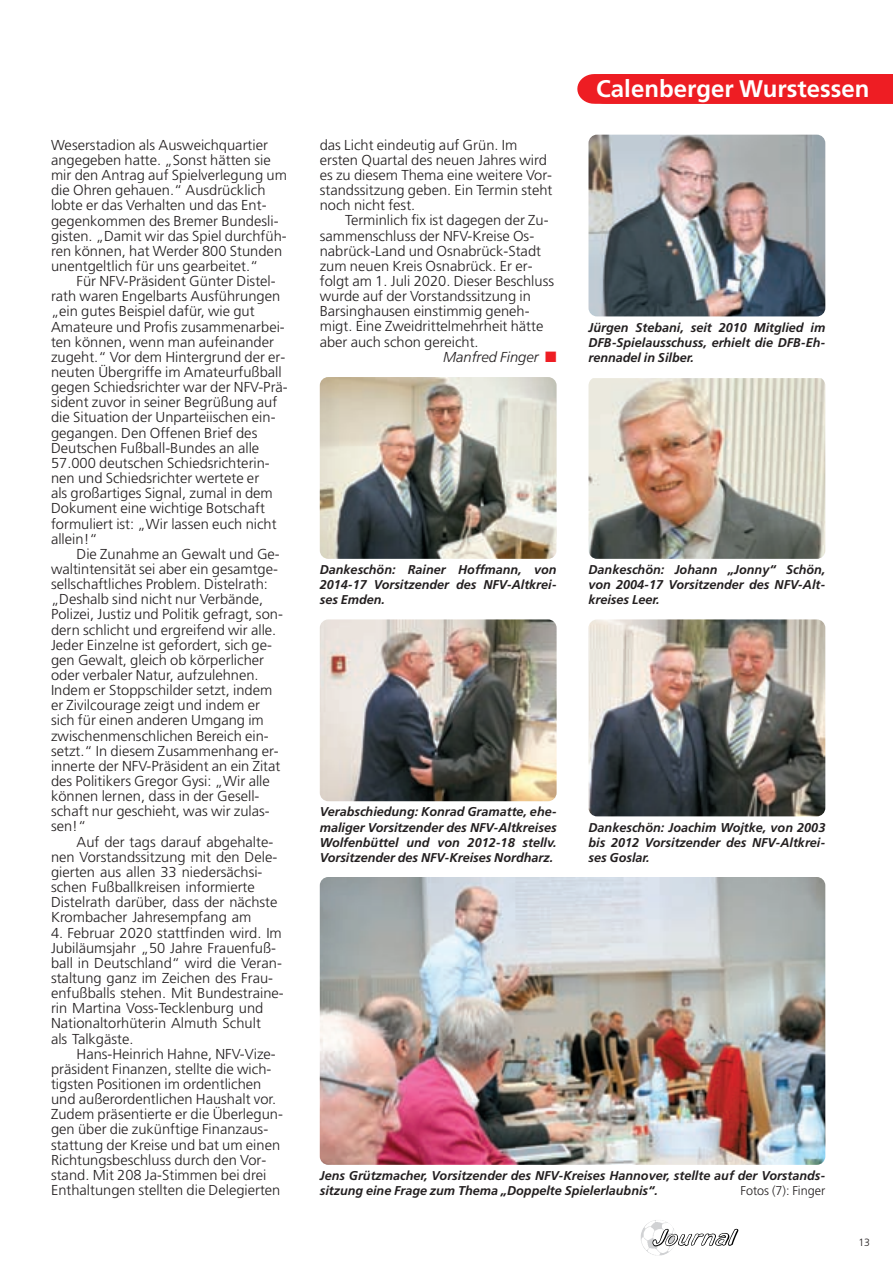
<style>
.page{position:relative;width:893px;height:1263px;background:#fff}
.page>*{position:absolute;margin:0;border:0;box-sizing:border-box;transform-origin:0 0}
.t1{font:700 24px "Frutiger";color:#fff}
.t2{font:300 14.4px/15.1px "Frutiger";color:#231f20}
.t3{font:italic 300 14.4px "Frutiger";color:#231f20}
.t4{font:italic 700 12.75px/15.1px "Frutiger";color:#231f20;text-align:justify}
.t5{font:300 12.75px "Frutiger";color:#231f20}
.t6{font:300 10.5px "Frutiger";color:#231f20}
.s1{color:#ee1d23}
</style>
<div class="page">
<img style="left:640px;top:1220px;width:34px;height:36px">
<svg style="left:652px;top:1229px;width:86px;height:18px"></svg>
<div style="left:577px;top:74px;width:315px;height:30px;background:#ee1d23"></div>
<img style="left:320px;top:877px;width:505px;height:288px">
<img style="left:588px;top:135px;width:237px;height:181px">
<img style="left:320px;top:619px;width:236px;height:182px">
<img style="left:588px;top:378px;width:237px;height:181px">
<img style="left:320px;top:377px;width:236px;height:182px">
<img style="left:588px;top:619px;width:237px;height:197px">
<p class="t2" style="left:51px;top:137px;width:237px">Weserstadion als Ausweichquartier angegeben hatte. „Sonst hätten sie mir den Antrag auf Spielverlegung um die Ohren gehauen.“ Ausdrücklich lobte er das Verhalten und das Ent&shy;gegenkommen des Bremer Bundesli&shy;gisten. „Damit wir das Spiel durchfüh&shy;ren können, hat Werder 800 Stunden unentgeltlich für uns gearbeitet.“</p>
<p class="t2" style="left:51px;top:274px;width:238px;text-indent:26px">Für NFV-Präsident Günter Distel&shy;rath waren Engelbarts Ausführungen „ein gutes Beispiel dafür, wie gut Amateure und Profis zusammenarbei&shy;ten können, wenn man aufeinander zugeht.“ Vor dem Hintergrund der er&shy;neuten Übergriffe im Amateurfußball gegen Schiedsrichter war der NFV-Prä&shy;sident zuvor in seiner Begrüßung auf die Situation der Unparteiischen ein&shy;gegangen. Den Offenen Brief des Deutschen Fußball-Bundes an alle 57.000 deutschen Schiedsrichterin&shy;nen und Schiedsrichter wertete er<br>als großartiges Signal, zumal in dem Dokument eine wichtige Botschaft formuliert ist: „Wir lassen euch nicht allein!“</p>
<p class="t2" style="left:51px;top:546px;width:233px;text-indent:26px">Die Zunahme an Gewalt und Ge&shy;waltintensität sei aber ein gesamtge&shy;sellschaftliches Problem. Distelrath: „Deshalb sind nicht nur Verbände, Polizei, Justiz und Politik gefragt, son&shy;dern schlicht und ergreifend wir alle.<br>Jeder Einzelne ist gefordert, sich ge&shy;gen Gewalt, gleich ob körperlicher oder verbaler Natur, aufzulehnen.<br>Indem er Stoppschilder setzt, indem er Zivilcourage zeigt und indem er sich für einen anderen Umgang im zwischenmenschlichen Bereich ein&shy;setzt.“ In diesem Zusammenhang er&shy;innerte der NFV-Präsident an ein Zitat des Politikers Gregor Gysi: „Wir alle können lernen, dass in der Gesell&shy;schaft nur geschieht, was wir zulas&shy;sen!“</p>
<p class="t2" style="left:51px;top:834px;width:228px;text-indent:26px">Auf der tags darauf abgehalte&shy;nen Vorstandssitzung mit den Dele&shy;gierten aus allen 33 niedersächsi&shy;schen Fußballkreisen informierte Distelrath darüber, dass der nächste Krombacher Jahresempfang am</p>
<p class="t2" style="left:51px;top:925px;width:234px">4. Februar 2020 stattfinden wird. Im Jubiläumsjahr „50 Jahre Frauenfuß&shy;ball in Deutschland“ wird die Veran&shy;staltung ganz im Zeichen des Frau&shy;enfußballs stehen. Mit Bundestraine&shy;rin Martina Voss-Tecklenburg und Nationaltorhüterin Almuth Schult<br>als Talkgäste.</p>
<p class="t2" style="left:51px;top:1046px;width:233px;text-indent:26px">Hans-Heinrich Hahne, NFV-Vize&shy;präsident Finanzen, stellte die wich&shy;tigsten Positionen im ordentlichen und außerordentlichen Haushalt vor.<br>Zudem präsentierte er die Überlegun&shy;gen über die zukünftige Finanzaus&shy;stattung der Kreise und bat um einen Richtungsbeschluss durch den Vor&shy;stand. Mit 208 Ja-Stimmen bei drei Enthaltungen stellten die Delegierten</p>
<p class="t2" style="left:320px;top:137px;width:234px">das Licht eindeutig auf Grün. Im ersten Quartal des neuen Jahres wird es zu diesem Thema eine weitere Vor&shy;standssitzung geben. Ein Termin steht noch nicht fest.</p>
<p class="t2" style="left:345px;top:213px;width:205px">Terminlich fix ist dagegen der Zu-</p>
<p class="t2" style="left:320px;top:228px;width:216px">sammenschluss der NFV-Kreise Os-</p>
<p class="t2" style="left:320px;top:243px;width:223px">nabrück-Land und Osnabrück-Stadt</p>
<p class="t2" style="left:320px;top:259px;width:214px">zum neuen Kreis Osnabrück. Er er-</p>
<p class="t2" style="left:320px;top:274px;width:236px">folgt am 1. Juli 2020. Dieser Beschluss</p>
<p class="t2" style="left:320px;top:289px;width:213px">wurde auf der Vorstandssitzung in</p>
<p class="t2" style="left:320px;top:304px;width:211px">Barsinghausen einstimmig geneh-</p>
<p class="t2" style="left:320px;top:319px;width:225px">migt. Eine Zweidrittelmehrheit hätte</p>
<p class="t2" style="left:320px;top:334px;width:160px">aber auch schon gereicht.</p>
<p class="t3" style="left:443px;top:351px;width:115px">Manfred Finger <span class="s1">■</span></p>
<h1 class="t1" style="left:596px;top:74px;width:274px">Calenberger Wurstessen</h1>
<p class="t4" style="left:588px;top:321px;width:238px">Jürgen Stebani, seit 2010 Mitglied im DFB-Spielausschuss, erhielt die DFB-Eh&shy;rennadel in Silber.</p>
<p class="t4" style="left:320px;top:563px;width:238px">Dankeschön: Rainer Hoffmann, von 2014-17 Vorsitzender des NFV-Altkrei&shy;ses Emden.</p>
<p class="t4" style="left:588px;top:563px;width:238px">Dankeschön: Johann „Jonny“ Schön, von 2004-17 Vorsitzender des NFV-Alt&shy;kreises Leer.</p>
<p class="t4" style="left:320px;top:805px;width:238px">Verabschiedung: Konrad Gramatte, ehe&shy;maliger Vorsitzender des NFV-Altkreises Wolfenbüttel und von 2012-18 stellv.<br>Vorsitzender des NFV-Kreises Nordharz.</p>
<p class="t4" style="left:588px;top:821px;width:238px">Dankeschön: Joachim Wojtke, von 2003 bis 2012 Vorsitzender des NFV-Altkrei&shy;ses Goslar.</p>
<p class="t4" style="left:320px;top:1169px;width:507px">Jens Grützmacher, Vorsitzender des NFV-Kreises Hannover, stellte auf der Vorstands&shy;sitzung eine Frage zum Thema „Doppelte Spielerlaubnis“.</p>
<p class="t5" style="left:740px;top:1184px;width:86px">Fotos (7): Finger</p>
<p class="t6" style="left:858px;top:1237px;width:13px">13</p>
</div>
